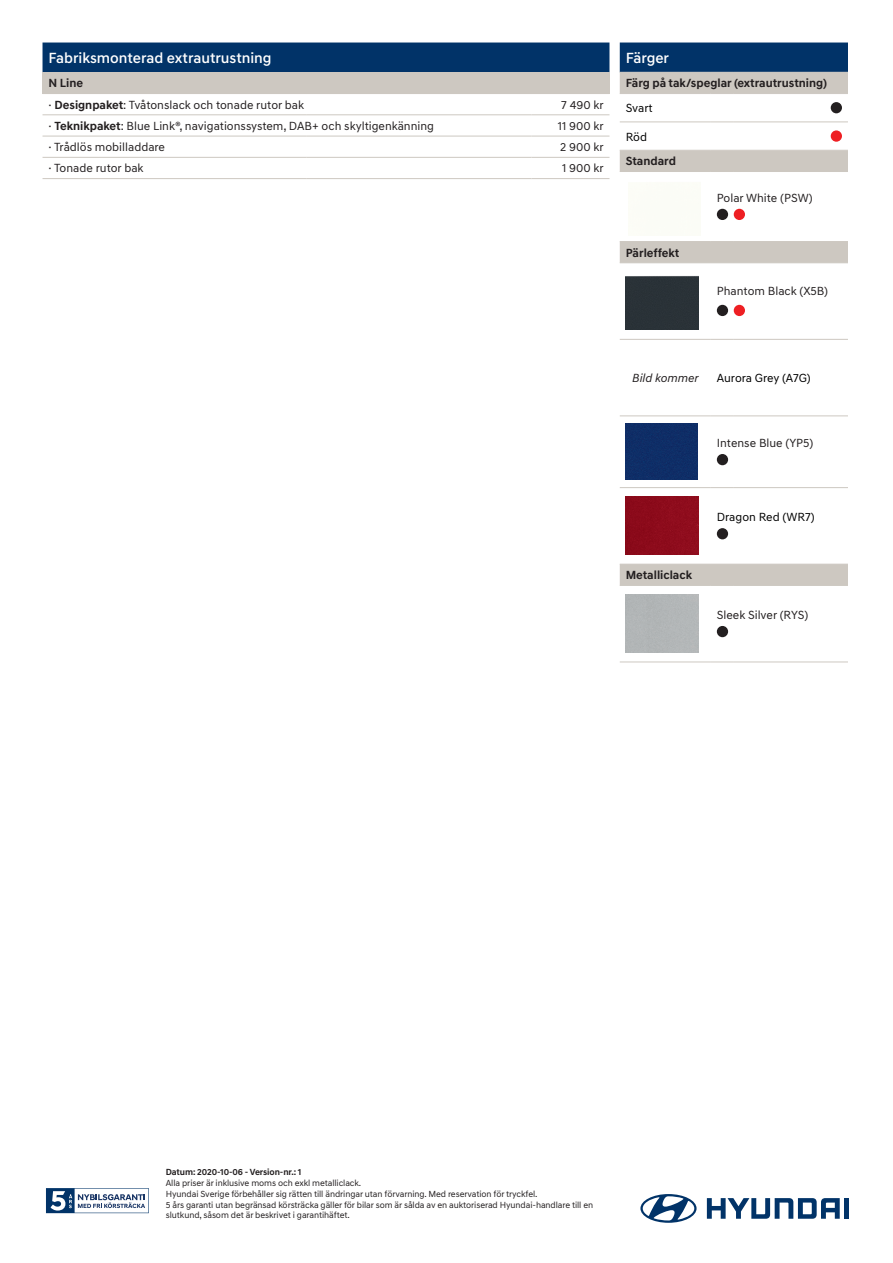
<style>
.page{position:relative;width:893px;height:1263px;background:#fff}
.page>*{position:absolute;margin:0;border:0;box-sizing:border-box;transform-origin:0 0}
.t1{font:500 15px "Hyundai Sans Text";color:#fff}
.t2{font:12px/21.3px "Hyundai Sans Text";color:#231f20}
.t3{font:700 12px "Hyundai Sans Text";color:#231f20}
.t4{font:12px "Hyundai Sans Text";color:#000}
.t5{font:italic 12px "Hyundai Sans Text";color:#231f20}
.t6{font:9px/10.8px "Hyundai Sans Text";letter-spacing:-.01em;color:#231f20}
.t7{font:700 9px "Hyundai Sans Text";letter-spacing:-.01em;color:#231f20}
.s1{font-weight:700}
</style>
<div class="page">
<svg style="left:707px;top:1198px;width:133px;height:21px"></svg>
<div style="left:844px;top:1198px;width:5px;height:21px;background:#013368"></div>
<svg style="left:640px;top:1194px;width:57px;height:29px"></svg>
<div style="left:43px;top:43px;width:566px;height:29px;background:#013368"></div>
<div style="left:43px;top:72px;width:263px;height:22px;background:#cdc8c1"></div>
<div style="left:306px;top:72px;width:303px;height:22px;background:#cdc8c1"></div>
<hr style="left:43px;top:157px;width:263px;height:1px;background:#cdc8c1">
<hr style="left:306px;top:157px;width:225px;height:1px;background:#cdc8c1">
<hr style="left:43px;top:178px;width:263px;height:1px;background:#cdc8c1">
<hr style="left:306px;top:178px;width:225px;height:1px;background:#cdc8c1">
<hr style="left:531px;top:157px;width:78px;height:1px;background:#cdc8c1">
<hr style="left:531px;top:178px;width:78px;height:1px;background:#cdc8c1">
<hr style="left:43px;top:115px;width:263px;height:1px;background:#cdc8c1">
<hr style="left:306px;top:115px;width:225px;height:1px;background:#cdc8c1">
<hr style="left:43px;top:136px;width:263px;height:1px;background:#cdc8c1">
<hr style="left:306px;top:136px;width:225px;height:1px;background:#cdc8c1">
<hr style="left:531px;top:115px;width:78px;height:1px;background:#cdc8c1">
<hr style="left:531px;top:136px;width:78px;height:1px;background:#cdc8c1">
<svg style="left:46px;top:1188px;width:103px;height:25px"></svg>
<svg style="left:620px;top:73px;width:228px;height:512px"></svg>
<div style="left:620px;top:43px;width:228px;height:30px;background:#013368"></div>
<hr style="left:734px;top:72px;width:114px;height:1px;background:#cdc8c1">
<svg style="left:620px;top:93px;width:228px;height:58px"></svg>
<hr style="left:734px;top:150px;width:114px;height:1px;background:#cdc8c1">
<hr style="left:620px;top:171px;width:91px;height:1px;background:#cdc8c1">
<svg style="left:711px;top:171px;width:23px;height:1px"></svg>
<hr style="left:734px;top:171px;width:114px;height:1px;background:#cdc8c1">
<hr style="left:620px;top:241px;width:91px;height:1px;background:#cdc8c1">
<svg style="left:711px;top:241px;width:23px;height:1px"></svg>
<hr style="left:734px;top:241px;width:114px;height:1px;background:#cdc8c1">
<hr style="left:620px;top:585px;width:91px;height:1px;background:#cdc8c1">
<svg style="left:711px;top:585px;width:23px;height:1px"></svg>
<hr style="left:734px;top:585px;width:114px;height:1px;background:#cdc8c1">
<hr style="left:620px;top:662px;width:91px;height:1px;background:#cdc8c1">
<svg style="left:711px;top:662px;width:23px;height:1px"></svg>
<hr style="left:734px;top:662px;width:114px;height:1px;background:#cdc8c1">
<hr style="left:620px;top:263px;width:91px;height:1px;background:#cdc8c1">
<svg style="left:711px;top:263px;width:23px;height:1px"></svg>
<hr style="left:734px;top:263px;width:114px;height:1px;background:#cdc8c1">
<hr style="left:620px;top:339px;width:91px;height:1px;background:#cdc8c1">
<svg style="left:711px;top:339px;width:23px;height:1px"></svg>
<hr style="left:734px;top:339px;width:114px;height:1px;background:#cdc8c1">
<hr style="left:620px;top:416px;width:91px;height:1px;background:#cdc8c1">
<svg style="left:711px;top:416px;width:23px;height:1px"></svg>
<hr style="left:734px;top:416px;width:114px;height:1px;background:#cdc8c1">
<hr style="left:620px;top:487px;width:91px;height:1px;background:#cdc8c1">
<svg style="left:711px;top:487px;width:23px;height:1px"></svg>
<hr style="left:734px;top:487px;width:114px;height:1px;background:#cdc8c1">
<hr style="left:620px;top:564px;width:91px;height:1px;background:#cdc8c1">
<svg style="left:711px;top:564px;width:23px;height:1px"></svg>
<hr style="left:734px;top:564px;width:114px;height:1px;background:#cdc8c1">
<div style="left:831px;top:102px;width:11px;height:11px;background:#231f20;border-radius:50%"></div>
<div style="left:831px;top:130px;width:11px;height:12px;background:#ee1f23;border-radius:50%"></div>
<div style="left:629px;top:178px;width:72px;height:57px;background:#fbfcf6"></div>
<div style="left:717px;top:209px;width:11px;height:11px;background:#231f20;border-radius:50%"></div>
<div style="left:734px;top:209px;width:11px;height:11px;background:#ee1f23;border-radius:50%"></div>
<img style="left:626px;top:272px;width:72px;height:57px">
<div style="left:717px;top:305px;width:11px;height:11px;background:#231f20;border-radius:50%"></div>
<div style="left:734px;top:305px;width:11px;height:11px;background:#ee1f23;border-radius:50%"></div>
<div style="left:626px;top:424px;width:71px;height:55px;background:#0f2e67"></div>
<div style="left:717px;top:454px;width:11px;height:11px;background:#231f20;border-radius:50%"></div>
<div style="left:626px;top:497px;width:72px;height:58px;background:#8d0b1b"></div>
<div style="left:717px;top:528px;width:11px;height:11px;background:#231f20;border-radius:50%"></div>
<div style="left:717px;top:626px;width:11px;height:11px;background:#231f20;border-radius:50%"></div>
<h1 class="t1" style="left:49px;top:49px;width:225px">Fabriksmonterad extrautrustning</h1>
<h2 class="t2" style="left:49px;top:73px;width:257px"><span class="s1">N Line<br></span>· <span class="s1">Designpaket</span>: Tvåtonslack och tonade rutor bak</h2>
<h2 class="t2" style="left:561px;top:94px;width:44px">7 490 kr</h2>
<h2 class="t2" style="left:49px;top:115px;width:387px">· <span class="s1">Teknikpaket</span>: Blue Link®, navigationssystem, DAB+ och skyltigenkänning</h2>
<h2 class="t2" style="left:558px;top:115px;width:47px">11 900 kr</h2>
<h2 class="t2" style="left:49px;top:136px;width:118px">· Trådlös mobilladdare</h2>
<h2 class="t2" style="left:560px;top:136px;width:45px">2 900 kr</h2>
<h2 class="t2" style="left:49px;top:158px;width:97px">· Tonade rutor bak</h2>
<h2 class="t2" style="left:562px;top:158px;width:43px">1 900 kr</h2>
<h1 class="t1" style="left:626px;top:49px;width:45px">Färger</h1>
<h2 class="t3" style="left:626px;top:76px;width:203px">Färg på tak/speglar (extrautrustning)</h2>
<h2 class="t4" style="left:626px;top:101px;width:28px">Svart</h2>
<h2 class="t4" style="left:626px;top:129px;width:23px">Röd</h2>
<h2 class="t3" style="left:626px;top:154px;width:52px">Standard</h2>
<h2 class="t2" style="left:717px;top:187px;width:97px">Polar White (PSW)</h2>
<h2 class="t3" style="left:626px;top:245px;width:55px">Pärleffekt</h2>
<h2 class="t2" style="left:717px;top:280px;width:113px">Phantom Black (X5B)</h2>
<h2 class="t5" style="left:632px;top:371px;width:68px">Bild kommer</h2>
<h2 class="t4" style="left:717px;top:371px;width:95px">Aurora Grey (A7G)</h2>
<h2 class="t2" style="left:717px;top:432px;width:98px">Intense Blue (YP5)</h2>
<h2 class="t3" style="left:626px;top:568px;width:68px">Metalliclack</h2>
<h2 class="t4" style="left:717px;top:510px;width:99px">Dragon Red (WR7)</h2>
<h2 class="t2" style="left:717px;top:604px;width:93px">Sleek Silver (RYS)</h2>
<p class="t7" style="left:166px;top:1166px;width:137px">Datum: 2020-10-06 - Version-nr.: 1</p>
<p class="t6" style="left:166px;top:1177px;width:429px">Alla priser är inklusive moms och exkl metalliclack.<br>Hyundai Sverige förbehåller sig rätten till ändringar utan förvarning. Med reservation för tryckfel.<br>5 års garanti utan begränsad körsträcka gäller för bilar som är sålda av en auktoriserad Hyundai-handlare till en slutkund, såsom det är beskrivet i garantihäftet.</p>
</div>
